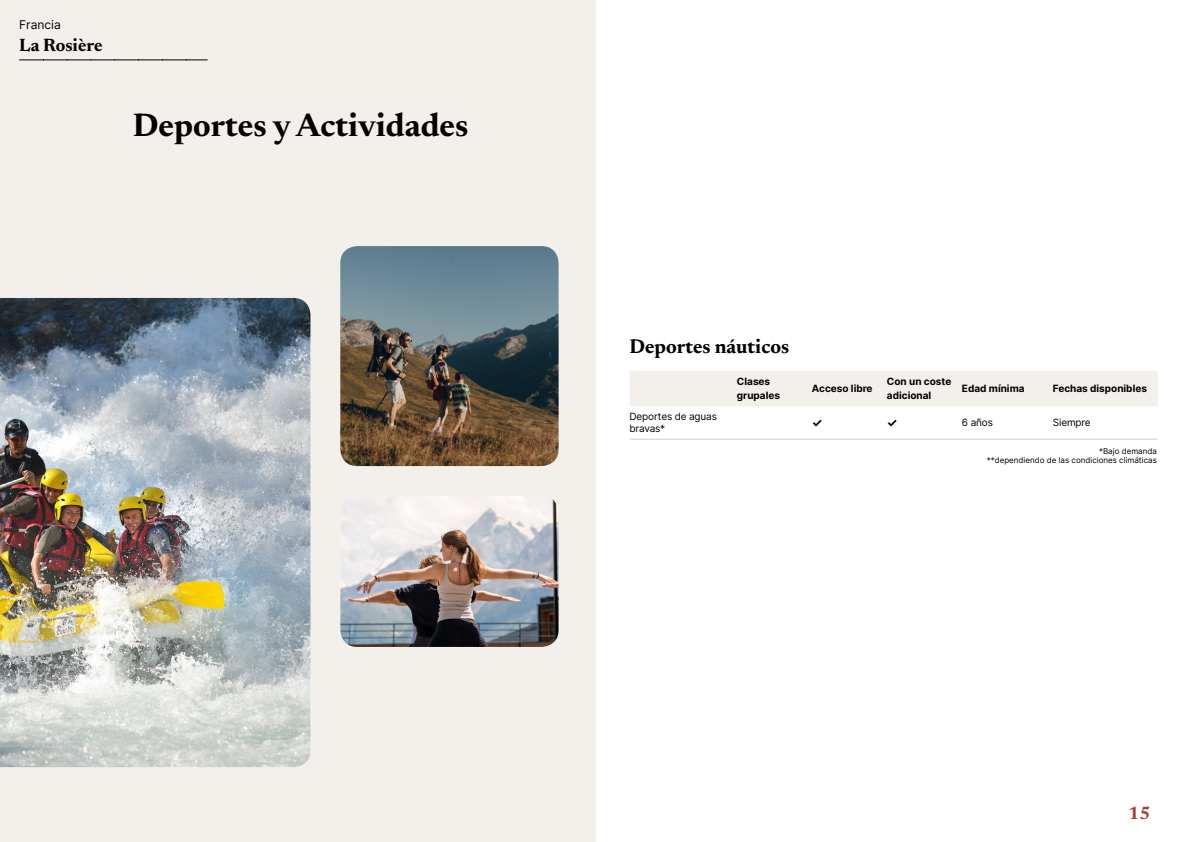
<style>
.page{position:relative;width:1191px;height:842px;background:#fff}
.page>*{position:absolute;margin:0;border:0;box-sizing:border-box;transform-origin:0 0}
.t1{font:700 33px "Newsreader 24 pt";color:#000}
.t2{font:700 20px "Newsreader 24 pt";color:#000}
.t3{font:700 18px "Newsreader 24 pt";color:#000}
.t4{font:700 18px "Newsreader 24 pt";color:#9d432c}
.t5{font:12px "Inter";color:#000}
.t6{font:700 12px "Inter";color:#000}
.t7{font:700 10px/14px "Inter";color:#000}
.t8{font:10px/12px "Inter";letter-spacing:-.015em;color:#000}
.t9{font:8px/9.6px "Inter";color:#000;text-align:right}
</style>
<div class="page">
<div style="left:0;top:0;width:595px;height:842px;background:#f3f0ec"></div>
<img style="left:340px;top:246px;width:218px;height:220px">
<img style="left:0;top:298px;width:310px;height:469px">
<img style="left:340px;top:496px;width:218px;height:151px">
<svg style="left:20px;top:60px;width:187px;height:1px"></svg>
<div style="left:630px;top:371px;width:527px;height:35px;background:#f3f0ec"></div>
<hr style="left:629px;top:439px;width:108px;height:1px;background:#d7cdc1">
<hr style="left:737px;top:439px;width:75px;height:1px;background:#d7cdc1">
<hr style="left:812px;top:439px;width:75px;height:1px;background:#d7cdc1">
<hr style="left:887px;top:439px;width:75px;height:1px;background:#d7cdc1">
<hr style="left:962px;top:439px;width:91px;height:1px;background:#d7cdc1">
<hr style="left:1053px;top:439px;width:104px;height:1px;background:#d7cdc1">
<p class="t5" style="left:19px;top:15px;width:43px">Francia</p>
<h3 class="t3" style="left:19px;top:32px;width:85px">La Rosière</h3>
<h1 class="t1" style="left:133px;top:101px;width:337px">Deportes y Actividades</h1>
<h2 class="t2" style="left:629px;top:332px;width:161px">Deportes náuticos</h2>
<p class="t7" style="left:737px;top:374px;width:45px">Clases grupales</p>
<p class="t7" style="left:812px;top:381px;width:62px">Acceso libre</p>
<p class="t7" style="left:887px;top:374px;width:66px">Con un coste adicional</p>
<p class="t7" style="left:962px;top:381px;width:64px">Edad mínima</p>
<p class="t7" style="left:1053px;top:381px;width:96px">Fechas disponibles</p>
<p class="t8" style="left:629px;top:410px;width:89px">Deportes de aguas bravas*</p>
<p class="t6" style="left:812px;top:414px;width:12px">✓</p>
<p class="t6" style="left:887px;top:414px;width:12px">✓</p>
<p class="t8" style="left:962px;top:416px;width:32px">6 años</p>
<p class="t8" style="left:1053px;top:416px;width:39px">Siempre</p>
<p class="t9" style="left:986px;top:446px;width:172px">*Bajo demanda<br>**dependiendo de las condiciones climáticas</p>
<h3 class="t4" style="left:1128px;top:800px;width:24px">15</h3>
</div>
